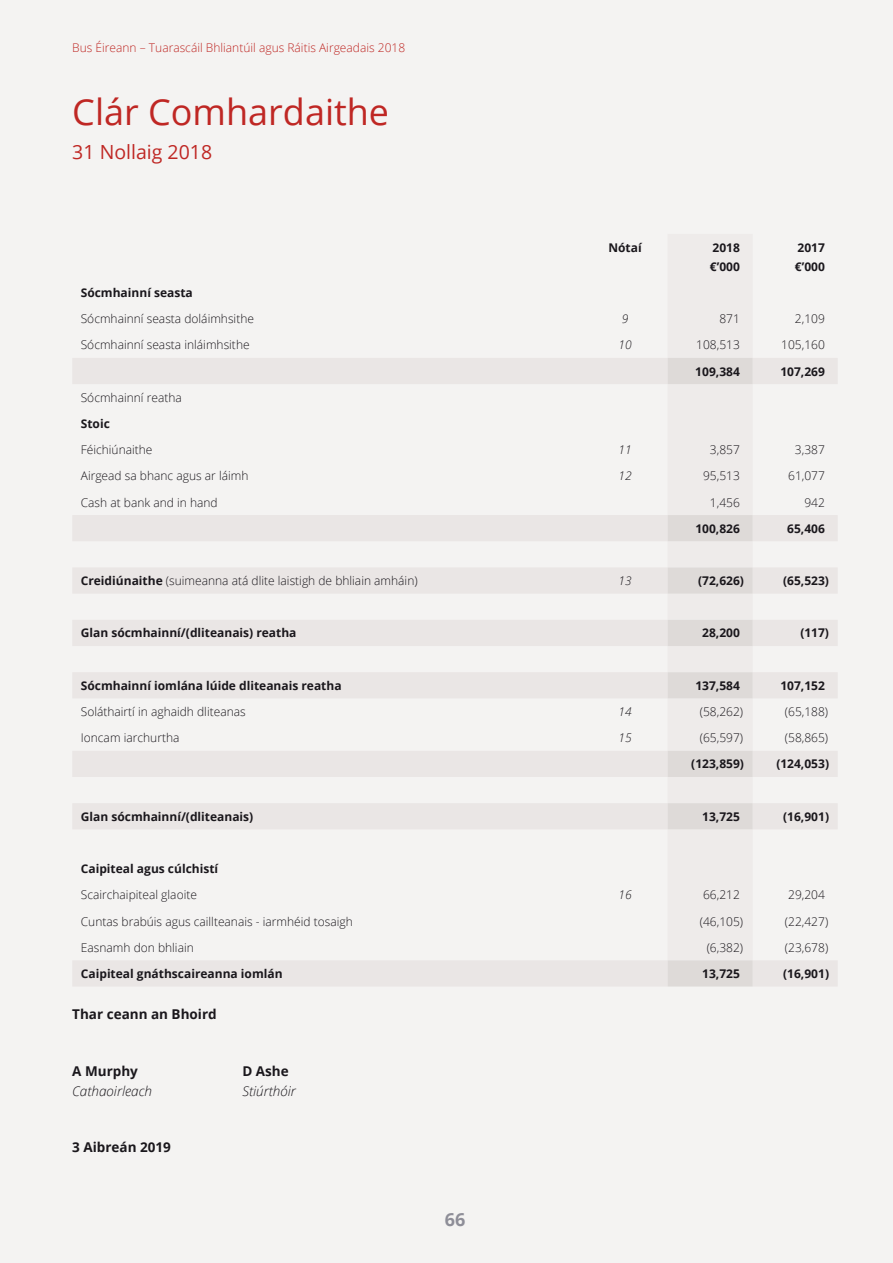
<style>
.page{position:relative;width:893px;height:1263px;background:#f4f3f2}
.page>*{position:absolute;margin:0;border:0;box-sizing:border-box;transform-origin:0 0}
.t1{font:36px "Open Sans";color:#bf2724}
.H2_0B4{font:19.5px "Open Sans";color:#bf2724}
.t2{font:700 18px "Open Sans";color:#8e8e98}
.Body_0-0__2{font:700 13.5px "Open Sans";color:#1a171c}
.Body_0-0__2-2{font:italic 300 13.5px "Open Sans";color:#1a171c}
.Body_0-0__0{font:700 13.5px "Open Sans";color:#1a171c}
.Table_Body__1__words{font:300 12px "Open Sans";color:#1a171c}
.Table_Body__1__words-2{font:700 12px "Open Sans";color:#1a171c}
.Table_Body__1__figs{font:700 12px "Open Sans";color:#1a171c}
.Table_Body__1__figs-2{font:300 12px "Open Sans";color:#1a171c}
.t3{font:300 12px "Open Sans";color:#bf2724}
.Table_Body__1__words-3{font:italic 300 12px "Open Sans";color:#1a171c}
.s1{font-weight:700}
</style>
<div class="page">
<svg style="left:73px;top:358px;width:764px;height:628px"></svg>
<svg style="left:668px;top:358px;width:85px;height:628px"></svg>
<p class="t3" style="left:72px;top:39px;width:334px">Bus Éireann – Tuarascáil Bhliantúil agus Ráitis Airgeadais 2018</p>
<h1 class="t1" style="left:72px;top:88px;width:318px">Clár Comhardaithe</h1>
<p class="H2_0B4" style="left:72px;top:138px;width:141px">31 Nollaig 2018</p>
<p class="Table_Body__1__words-2" style="left:608px;top:239px;width:35px">Nótaí</p>
<p class="Table_Body__1__figs" style="left:712px;top:239px;width:29px">2018</p>
<p class="Table_Body__1__figs" style="left:710px;top:258px;width:32px">€’000</p>
<p class="Table_Body__1__figs" style="left:797px;top:239px;width:29px">2017</p>
<p class="Table_Body__1__figs" style="left:795px;top:258px;width:32px">€’000</p>
<p class="Table_Body__1__words-2" style="left:81px;top:284px;width:114px">Sócmhainní seasta</p>
<p class="Table_Body__1__words" style="left:81px;top:311px;width:175px">Sócmhainní seasta doláimhsithe</p>
<p class="Table_Body__1__words-3" style="left:622px;top:311px;width:8px">9</p>
<p class="Table_Body__1__figs-2" style="left:719px;top:311px;width:22px">871</p>
<p class="Table_Body__1__figs-2" style="left:795px;top:311px;width:31px">2,109</p>
<p class="Table_Body__1__words" style="left:81px;top:337px;width:170px">Sócmhainní seasta inláimhsithe</p>
<p class="Table_Body__1__words-3" style="left:618px;top:337px;width:15px">10</p>
<p class="Table_Body__1__figs-2" style="left:696px;top:337px;width:45px">108,513</p>
<p class="Table_Body__1__figs-2" style="left:781px;top:337px;width:45px">105,160</p>
<p class="Table_Body__1__figs" style="left:695px;top:363px;width:46px">109,384</p>
<p class="Table_Body__1__figs" style="left:780px;top:363px;width:46px">107,269</p>
<p class="Table_Body__1__words" style="left:81px;top:389px;width:103px">Sócmhainní reatha</p>
<p class="Table_Body__1__words-2" style="left:81px;top:415px;width:31px">Stoic</p>
<p class="Table_Body__1__words" style="left:81px;top:442px;width:73px">Féichiúnaithe</p>
<p class="Table_Body__1__words-3" style="left:618px;top:441px;width:15px">11</p>
<p class="Table_Body__1__figs-2" style="left:710px;top:442px;width:31px">3,857</p>
<p class="Table_Body__1__figs-2" style="left:795px;top:442px;width:31px">3,387</p>
<p class="Table_Body__1__words" style="left:81px;top:468px;width:169px">Airgead sa bhanc agus ar láimh</p>
<p class="Table_Body__1__words-3" style="left:618px;top:468px;width:15px">12</p>
<p class="Table_Body__1__figs-2" style="left:703px;top:468px;width:38px">95,513</p>
<p class="Table_Body__1__figs-2" style="left:788px;top:468px;width:38px">61,077</p>
<p class="Table_Body__1__words" style="left:81px;top:494px;width:138px">Cash at bank and in hand</p>
<p class="Table_Body__1__figs-2" style="left:710px;top:494px;width:31px">1,456</p>
<p class="Table_Body__1__figs-2" style="left:804px;top:494px;width:22px">942</p>
<p class="Table_Body__1__figs" style="left:695px;top:520px;width:46px">100,826</p>
<p class="Table_Body__1__figs" style="left:787px;top:520px;width:39px">65,406</p>
<p class="Table_Body__1__words" style="left:81px;top:572px;width:338px"><span class="s1">Creidiúnaithe</span> (suimeanna atá dlite laistigh de bhliain amháin)</p>
<p class="Table_Body__1__words-3" style="left:618px;top:572px;width:15px">13</p>
<p class="Table_Body__1__figs" style="left:698px;top:572px;width:47px">(72,626)</p>
<p class="Table_Body__1__figs" style="left:783px;top:572px;width:47px">(65,523)</p>
<p class="Table_Body__1__words-2" style="left:81px;top:625px;width:217px">Glan sócmhainní/(dliteanais) reatha</p>
<p class="Table_Body__1__figs" style="left:702px;top:625px;width:39px">28,200</p>
<p class="Table_Body__1__figs" style="left:800px;top:625px;width:30px">(117)</p>
<p class="Table_Body__1__words-2" style="left:81px;top:677px;width:262px">Sócmhainní iomlána lúide dliteanais reatha</p>
<p class="Table_Body__1__figs" style="left:695px;top:677px;width:46px">137,584</p>
<p class="Table_Body__1__figs" style="left:780px;top:677px;width:46px">107,152</p>
<p class="Table_Body__1__words" style="left:81px;top:703px;width:166px">Soláthairtí in aghaidh dliteanas</p>
<p class="Table_Body__1__words-3" style="left:618px;top:703px;width:15px">14</p>
<p class="Table_Body__1__figs-2" style="left:700px;top:703px;width:45px">(58,262)</p>
<p class="Table_Body__1__figs-2" style="left:785px;top:703px;width:45px">(65,188)</p>
<p class="Table_Body__1__words" style="left:81px;top:730px;width:100px">Ioncam iarchurtha</p>
<p class="Table_Body__1__words-3" style="left:618px;top:730px;width:15px">15</p>
<p class="Table_Body__1__figs-2" style="left:700px;top:730px;width:45px">(65,597)</p>
<p class="Table_Body__1__figs-2" style="left:785px;top:730px;width:45px">(58,865)</p>
<p class="Table_Body__1__figs" style="left:691px;top:755px;width:54px">(123,859)</p>
<p class="Table_Body__1__figs" style="left:776px;top:755px;width:54px">(124,053)</p>
<p class="Table_Body__1__words-2" style="left:81px;top:808px;width:174px">Glan sócmhainní/(dliteanais)</p>
<p class="Table_Body__1__figs" style="left:702px;top:808px;width:39px">13,725</p>
<p class="Table_Body__1__figs" style="left:783px;top:808px;width:47px">(16,901)</p>
<p class="Table_Body__1__words-2" style="left:81px;top:860px;width:139px">Caipiteal agus cúlchistí</p>
<p class="Table_Body__1__words" style="left:81px;top:887px;width:118px">Scairchaipiteal glaoite</p>
<p class="Table_Body__1__words-3" style="left:618px;top:887px;width:15px">16</p>
<p class="Table_Body__1__figs-2" style="left:703px;top:887px;width:38px">66,212</p>
<p class="Table_Body__1__figs-2" style="left:788px;top:887px;width:38px">29,204</p>
<p class="Table_Body__1__words" style="left:81px;top:913px;width:274px">Cuntas brabúis agus caillteanais - iarmhéid tosaigh</p>
<p class="Table_Body__1__figs-2" style="left:700px;top:913px;width:45px">(46,105)</p>
<p class="Table_Body__1__figs-2" style="left:785px;top:913px;width:45px">(22,427)</p>
<p class="Table_Body__1__words" style="left:81px;top:939px;width:114px">Easnamh don bhliain</p>
<p class="Table_Body__1__figs-2" style="left:707px;top:939px;width:38px">(6,382)</p>
<p class="Table_Body__1__figs-2" style="left:785px;top:939px;width:45px">(23,678)</p>
<p class="Table_Body__1__words-2" style="left:81px;top:965px;width:203px">Caipiteal gnáthscaireanna iomlán</p>
<p class="Table_Body__1__figs" style="left:702px;top:965px;width:39px">13,725</p>
<p class="Table_Body__1__figs" style="left:783px;top:965px;width:47px">(16,901)</p>
<p class="Body_0-0__2" style="left:72px;top:1005px;width:146px">Thar ceann an Bhoird</p>
<p class="Body_0-0__0" style="left:72px;top:1061px;width:67px">A Murphy</p>
<p class="Body_0-0__0" style="left:242px;top:1061px;width:48px">D Ashe</p>
<p class="Body_0-0__2-2" style="left:72px;top:1081px;width:81px">Cathaoirleach</p>
<p class="Body_0-0__2-2" style="left:242px;top:1081px;width:55px">Stiúrthóir</p>
<p class="Body_0-0__2" style="left:72px;top:1138px;width:100px">3 Aibreán 2019</p>
<h3 class="t2" style="left:445px;top:1206px;width:22px">66</h3>
</div>
